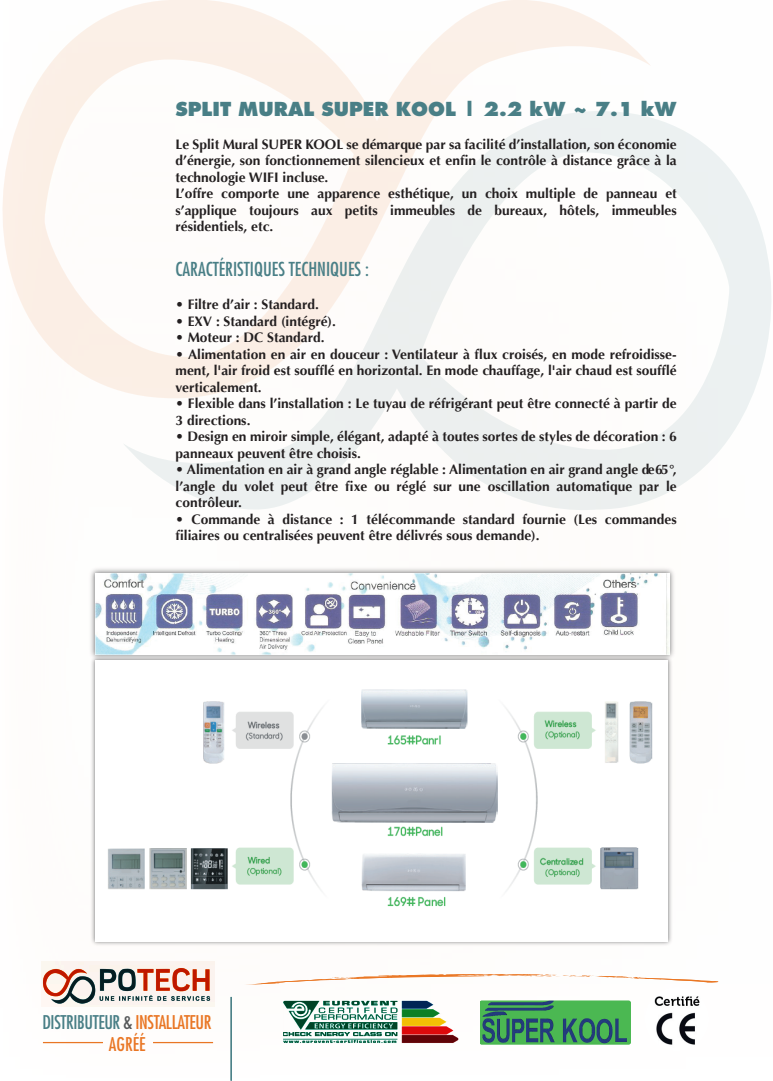
<style>
.page{position:relative;width:773px;height:1081px;background:#fff}
.page>*{position:absolute;margin:0;border:0;box-sizing:border-box;transform-origin:0 0}
.t1{font:800 18.75px "Futura";color:#497f86}
.t2{font:condensed 18.75px "Futura";color:#497f86}
.t3{font:condensed 18.5px/22.1px "Futura";letter-spacing:-.02em;color:#e97624;text-align:center}
.t4{font:700 13.75px/16.5px "Optima";color:#231f20}
.s1{color:#497f86}
.s2{color:#56595a}
</style>
<div class="page">
<img style="left:42px;top:961px;width:172px;height:45px">
<img style="left:283px;top:1000px;width:175px;height:43px">
<img style="left:480px;top:1000px;width:150px;height:44px">
<img style="left:644px;top:987px;width:65px;height:64px;border-radius:32px">
<hr style="left:230px;top:997px;width:2px;height:83px;background:#497f86">
<svg style="left:255px;top:974px;width:464px;height:10px"></svg>
<hr style="left:43px;top:1042px;width:60px;height:1px;background:#e97624">
<hr style="left:153px;top:1042px;width:60px;height:1px;background:#e97624">
<svg style="left:2px;top:0;width:648px;height:392px"></svg>
<svg style="left:123px;top:111px;width:648px;height:399px"></svg>
<img style="left:90px;top:568px;width:584px;height:86px">
<img style="left:95px;top:574px;width:574px;height:80px">
<img style="left:91px;top:654px;width:583px;height:291px">
<img style="left:95px;top:661px;width:572px;height:280px">
<h1 class="t1" style="left:175px;top:97px;width:502px">SPLIT MURAL SUPER KOOL | 2.2 kW ~ 7.1 kW</h1>
<p class="t4" style="left:175px;top:136px;width:502px">Le Split Mural SUPER KOOL se démarque par sa facilité d’installation, son économie d’énergie, son fonctionnement silencieux et enfin le contrôle à distance grâce à la technologie WIFI incluse.<br>L’offre comporte une apparence esthétique, un choix multiple de panneau et s’applique toujours aux petits immeubles de bureaux, hôtels, immeubles résidentiels, etc.</p>
<h1 class="t2" style="left:175px;top:257px;width:195px">CARACTÉRISTIQUES TECHNIQUES :</h1>
<p class="t4" style="left:175px;top:296px;width:145px">• Filtre d’air : Standard.</p>
<p class="t4" style="left:175px;top:313px;width:162px">• EXV : Standard (intégré).</p>
<p class="t4" style="left:175px;top:329px;width:150px">• Moteur : DC Standard.</p>
<p class="t4" style="left:175px;top:346px;width:502px;text-align:justify">• Alimentation en air en douceur : Ventilateur à flux croisés, en mode refroidisse&shy;ment, l'air froid est soufflé en horizontal. En mode chauffage, l'air chaud est soufflé verticalement.</p>
<p class="t4" style="left:175px;top:395px;width:502px">• Flexible dans l’installation : Le tuyau de réfrigérant peut être connecté à partir de<br>3 directions.</p>
<p class="t4" style="left:175px;top:428px;width:502px">• Design en miroir simple, élégant, adapté à toutes sortes de styles de décoration : 6 panneaux peuvent être choisis.</p>
<p class="t4" style="left:175px;top:461px;width:502px;text-align:justify">• Alimentation en air à grand angle réglable : Alimentation en air grand angle de 65 °, l’angle du volet peut être fixe ou réglé sur une oscillation automatique par le contrôleur.</p>
<p class="t4" style="left:175px;top:511px;width:502px">• Commande à distance : 1 télécommande standard fournie (Les commandes filiaires ou centralisées peuvent être délivrés sous demande).</p>
<h2 class="t3" style="left:42px;top:1011px;width:171px"><span class="s1">DISTRIBUTEUR</span> <span class="s2">&amp;</span> INSTALLATEUR<br>AGRÉÉ</h2>
</div>
